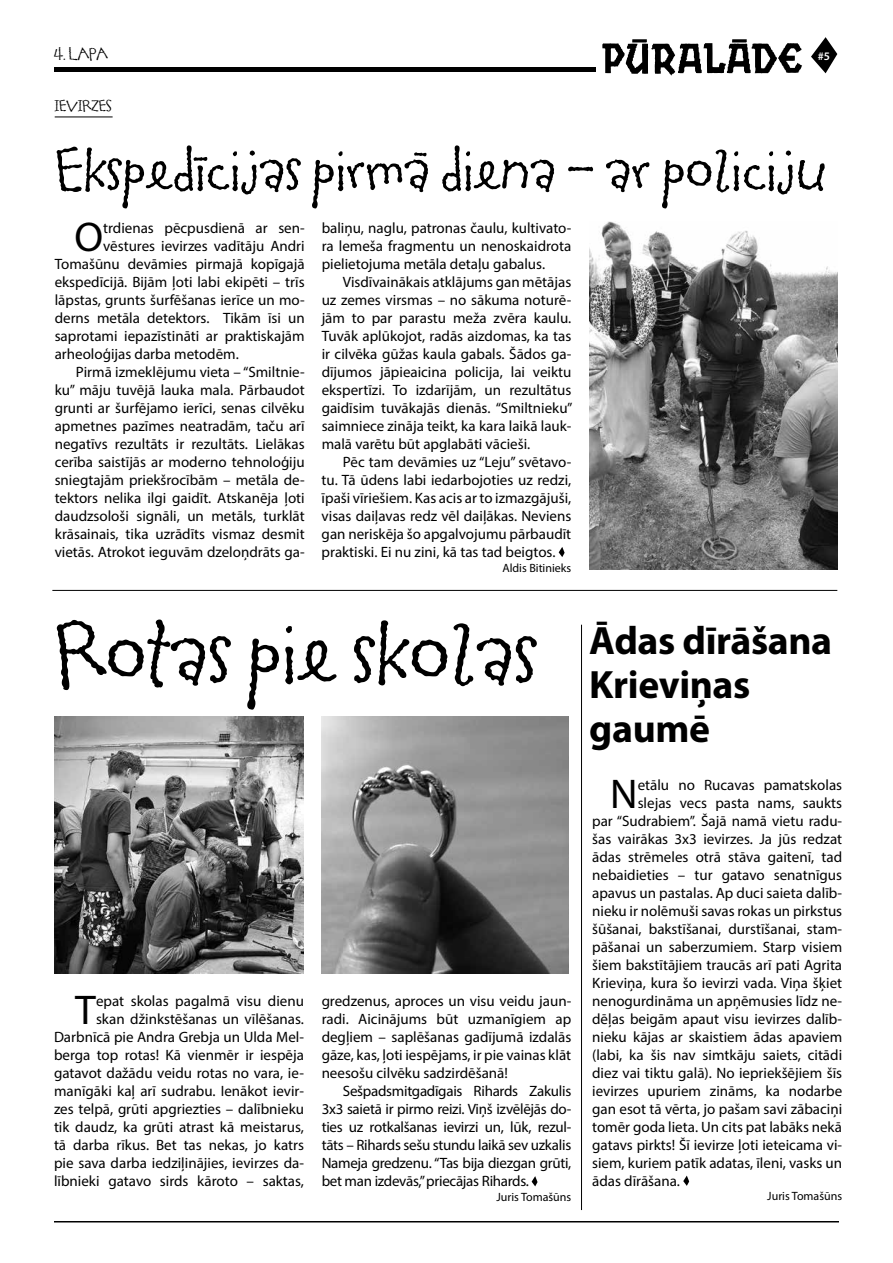
<style>
.page{position:relative;width:893px;height:1263px;background:#fff}
.page>*{position:absolute;margin:0;border:0;box-sizing:border-box;transform-origin:0 0}
.t1{font:77.85px "Tapioca ITC";color:#000}
.t2{font:53.25px "Tapioca ITC";letter-spacing:-.01em;color:#000}
.t3{font:41.7px "Myriad Pro";color:#000}
.t4{font:700 39.6px/43.7px "Myriad Pro";letter-spacing:-.01em;color:#000}
.t5{font:15px/18px "Myriad Pro";color:#000;text-align:justify}
.t6{font:15px "Tapioca ITC";color:#000}
.t7{font:13.5px "Tapioca ITC";color:#000}
.t8{font:12px "Myriad Pro";color:#000}
.t9{font:600 11.55px "Myriad Pro";color:#fff}
</style>
<div class="page">
<img style="left:322px;top:716px;width:247px;height:258px">
<svg style="left:811px;top:37px;width:26px;height:36px"></svg>
<div style="left:54px;top:67px;width:542px;height:5px;background:#000"></div>
<svg style="left:602px;top:39px;width:200px;height:37px"></svg>
<hr style="left:54px;top:1221px;width:785px;height:1px;background:#000">
<hr style="left:55px;top:117px;width:58px;height:1px;background:#000">
<svg style="left:683px;top:1175px;width:6px;height:11px"></svg>
<hr style="left:52px;top:590px;width:785px;height:1px;background:#000">
<svg style="left:559px;top:547px;width:6px;height:10px"></svg>
<img style="left:589px;top:222px;width:248px;height:348px">
<hr style="left:581px;top:625px;width:1px;height:585px;background:#000">
<svg style="left:532px;top:1176px;width:6px;height:10px"></svg>
<img style="left:55px;top:716px;width:249px;height:258px">
<p class="t6" style="left:54px;top:44px;width:55px">4. LAPA</p>
<p class="t9" style="left:818px;top:49px;width:14px">#5</p>
<p class="t7" style="left:54px;top:97px;width:57px">ievirzes</p>
<h2 class="t2" style="left:55px;top:135px;width:773px">Ekspedīcijas pirmā diena – ar policiju</h2>
<h3 class="t3" style="left:74px;top:211px;width:30px">O</h3>
<p class="t5" style="left:103px;top:219px;width:203px">trdienas pēcpusdienā ar sen-</p>
<p class="t5" style="left:103px;top:237px;width:203px">vēstures ievirzes vadītāju Andri</p>
<p class="t5" style="left:55px;top:255px;width:252px">Tomašūnu devāmies pirmajā kopīgajā</p>
<p class="t5" style="left:55px;top:273px;width:251px">ekspedīcijā. Bijām ļoti labi ekipēti – trīs</p>
<p class="t5" style="left:55px;top:291px;width:251px">lāpstas, grunts šurfēšanas ierīce un mo-</p>
<p class="t5" style="left:55px;top:309px;width:252px">derns metāla detektors. Tikām īsi un</p>
<p class="t5" style="left:55px;top:327px;width:252px">saprotami iepazīstināti ar praktiskajām</p>
<p class="t5" style="left:55px;top:345px;width:186px">arheoloģijas darba metodēm.</p>
<p class="t5" style="left:76px;top:363px;width:230px">Pirmā izmeklējumu vieta – “Smiltnie-</p>
<p class="t5" style="left:55px;top:381px;width:252px">ku” māju tuvējā lauka mala. Pārbaudot</p>
<p class="t5" style="left:55px;top:399px;width:251px">grunti ar šurfējamo ierīci, senas cilvēku</p>
<p class="t5" style="left:55px;top:417px;width:252px">apmetnes pazīmes neatradām, taču arī</p>
<p class="t5" style="left:55px;top:435px;width:251px">negatīvs rezultāts ir rezultāts. Lielākas</p>
<p class="t5" style="left:55px;top:453px;width:252px">cerība saistījās ar moderno tehnoloģiju</p>
<p class="t5" style="left:55px;top:471px;width:251px">sniegtajām priekšrocībām – metāla de-</p>
<p class="t5" style="left:55px;top:489px;width:251px">tektors nelika ilgi gaidīt. Atskanēja ļoti</p>
<p class="t5" style="left:55px;top:507px;width:252px">daudzsološi signāli, un metāls, turklāt</p>
<p class="t5" style="left:55px;top:525px;width:251px">krāsainais, tika uzrādīts vismaz desmit</p>
<p class="t5" style="left:55px;top:543px;width:252px">vietās. Atrokot ieguvām dzeloņdrāts ga-</p>
<p class="t5" style="left:322px;top:219px;width:251px">baliņu, naglu, patronas čaulu, kultivato&shy;ra lemeša fragmentu un nenoskaidrota pielietojuma metāla detaļu gabalus.</p>
<p class="t5" style="left:322px;top:273px;width:252px;text-indent:21px">Visdīvainākais atklājums gan mētājas uz zemes virsmas – no sākuma noturē&shy;jām to par parastu meža zvēra kaulu.<br>Tuvāk aplūkojot, radās aizdomas, ka tas ir cilvēka gūžas kaula gabals. Šādos ga&shy;dījumos jāpieaicina policija, lai veiktu ekspertīzi. To izdarījām, un rezultātus gaidīsim tuvākajās dienās. “Smiltnieku” saimniece zināja teikt, ka kara laikā lauk&shy;malā varētu būt apglabāti vācieši.</p>
<p class="t5" style="left:322px;top:453px;width:251px;text-indent:21px">Pēc tam devāmies uz “Leju” svētavo&shy;tu. Tā ūdens labi iedarbojoties uz redzi, īpaši vīriešiem. Kas acis ar to izmazgājuši, visas daiļavas redz vēl daiļākas. Neviens gan neriskēja šo apgalvojumu pārbaudīt praktiski. Ei nu zini, kā tas tad beigtos.</p>
<p class="t8" style="left:502px;top:560px;width:70px">Aldis Bitinieks</p>
<h1 class="t1" style="left:55px;top:602px;width:779px">Rotas pie skolas <sup>Ādas</sup> <sup>dīrāšana</sup></h1>
<h3 class="t4" style="left:589px;top:662px;width:163px">Krieviņas gaumē</h3>
<p class="t5" style="left:54px;top:992px;width:252px;text-align:right">epat skolas pagalmā visu dienu<br>skan džinkstēšanas un vīlēšanas.<br>Darbnīcā pie Andra Grebja un Ulda Mel&shy;berga top rotas! Kā vienmēr ir iespēja gatavot dažādu veidu rotas no vara, ie&shy;manīgāki kaļ arī sudrabu. Ienākot ievir&shy;zes telpā, grūti apgriezties – dalībnieku tik daudz, ka grūti atrast kā meistarus, tā darba rīkus. Bet tas nekas, jo katrs pie sava darba iedziļinājies, ievirzes da&shy;lībnieki gatavo sirds kāroto – saktas,</p>
<h3 class="t3" style="left:75px;top:985px;width:22px">T</h3>
<p class="t5" style="left:322px;top:992px;width:251px">gredzenus, aproces un visu veidu jaun&shy;radi. Aicinājums būt uzmanīgiem ap degļiem – saplēšanas gadījumā izdalās gāze, kas, ļoti iespējams, ir pie vainas klāt neesošu cilvēku sadzirdēšanā!</p>
<p class="t5" style="left:322px;top:1082px;width:251px;text-indent:21px">Sešpadsmitgadīgais Rihards Zakulis 3x3 saietā ir pirmo reizi. Viņš izvēlējās do&shy;ties uz rotkalšanas ievirzi un, lūk, rezul&shy;tāts – Rihards sešu stundu laikā sev uzkalis Nameja gredzenu. “Tas bija diezgan grūti, bet man izdevās,” priecājas Rihards.</p>
<p class="t8" style="left:496px;top:1189px;width:76px">Juris Tomašūns</p>
<h3 class="t3" style="left:610px;top:768px;width:29px">N</h3>
<p class="t5" style="left:638px;top:775px;width:206px">etālu no Rucavas pamatskolas</p>
<p class="t5" style="left:638px;top:793px;width:206px">slejas vecs pasta nams, saukts</p>
<p class="t5" style="left:592px;top:811px;width:252px">par “Sudrabiem”. Šajā namā vietu radu-</p>
<p class="t5" style="left:592px;top:829px;width:251px">šas vairākas 3x3 ievirzes. Ja jūs redzat</p>
<p class="t5" style="left:592px;top:847px;width:251px">ādas strēmeles otrā stāva gaitenī, tad</p>
<p class="t5" style="left:592px;top:865px;width:251px">nebaidieties – tur gatavo senatnīgus</p>
<p class="t5" style="left:592px;top:883px;width:251px">apavus un pastalas. Ap duci saieta dalīb-</p>
<p class="t5" style="left:592px;top:901px;width:252px">nieku ir nolēmuši savas rokas un pirkstus</p>
<p class="t5" style="left:592px;top:919px;width:251px">šūšanai, bakstīšanai, durstīšanai, stam-</p>
<p class="t5" style="left:592px;top:937px;width:251px">pāšanai un saberzumiem. Starp visiem</p>
<p class="t5" style="left:592px;top:955px;width:252px">šiem bakstītājiem traucās arī pati Agrita</p>
<p class="t5" style="left:592px;top:973px;width:252px">Krieviņa, kura šo ievirzi vada. Viņa šķiet</p>
<p class="t5" style="left:592px;top:991px;width:251px">nenogurdināma un apņēmusies līdz ne-</p>
<p class="t5" style="left:592px;top:1009px;width:251px">dēļas beigām apaut visu ievirzes dalīb-</p>
<p class="t5" style="left:592px;top:1027px;width:252px">nieku kājas ar skaistiem ādas apaviem</p>
<p class="t5" style="left:592px;top:1045px;width:251px">(labi, ka šis nav simtkāju saiets, citādi</p>
<p class="t5" style="left:592px;top:1063px;width:252px">diez vai tiktu galā). No iepriekšējiem šīs</p>
<p class="t5" style="left:592px;top:1081px;width:252px">ievirzes upuriem zināms, ka nodarbe</p>
<p class="t5" style="left:592px;top:1099px;width:252px">gan esot tā vērta, jo pašam savi zābaciņi</p>
<p class="t5" style="left:592px;top:1117px;width:251px">tomēr goda lieta. Un cits pat labāks nekā</p>
<p class="t5" style="left:592px;top:1135px;width:252px">gatavs pirkts! Šī ievirze ļoti ieteicama vi-</p>
<p class="t5" style="left:592px;top:1153px;width:251px">siem, kuriem patīk adatas, īleni, vasks un</p>
<p class="t5" style="left:592px;top:1171px;width:89px">ādas dīrāšana.</p>
<p class="t8" style="left:767px;top:1189px;width:76px">Juris Tomašūns</p>
</div>
